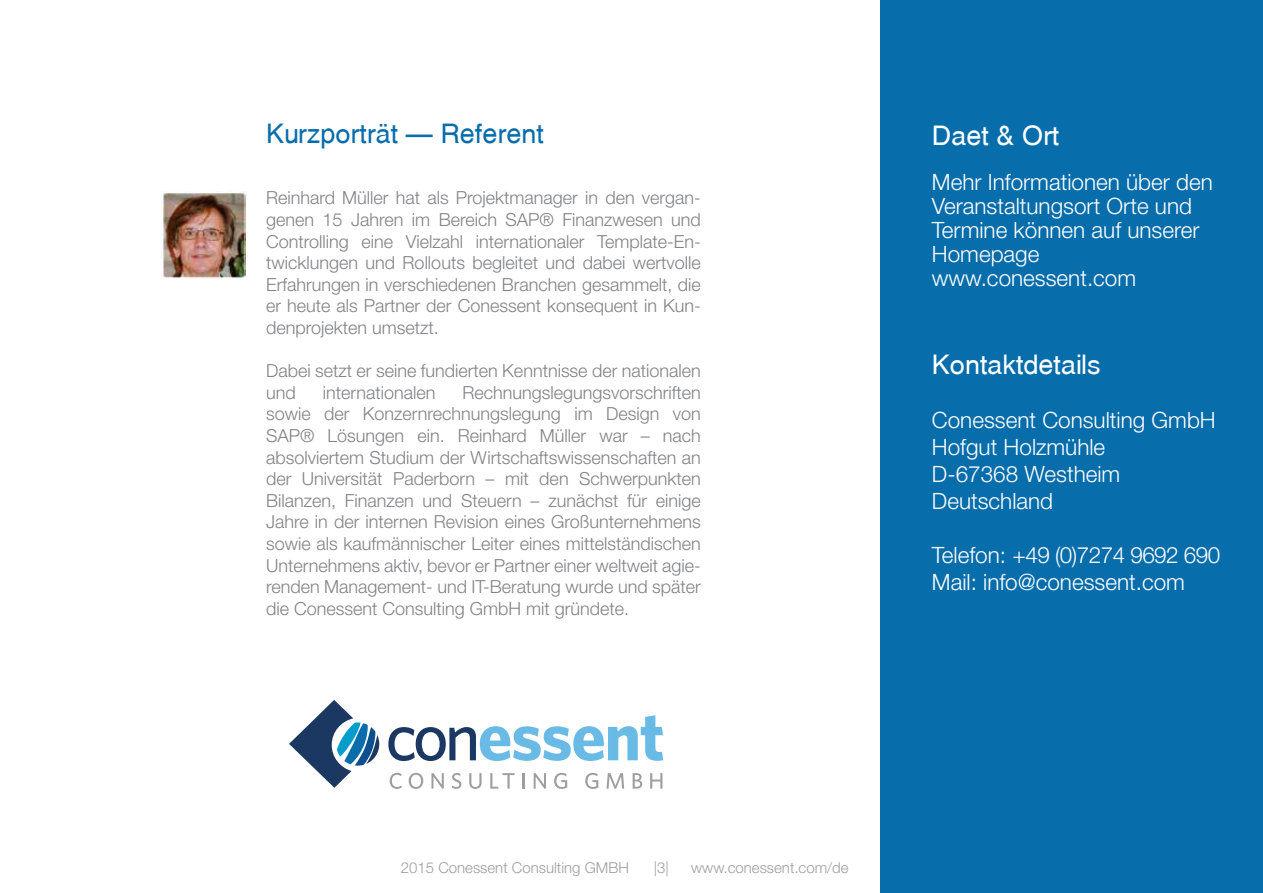
<style>
.page{position:relative;width:1263px;height:893px;background:#fff}
.page>*{position:absolute;margin:0;border:0;box-sizing:border-box;transform-origin:0 0}
.t1{font:27px "Swansea";color:#fff}
.t2{font:27px "Swansea";color:#076dab}
.t3{font:300 22.5px/27px "Helvetica Neue";color:#fff}
.t4{font:300 18px/21.6px "Helvetica Neue";color:#808285;text-align:justify}
.t5{font:300 15px "Helvetica Neue";color:#9c9ea1}
</style>
<div class="page">
<div style="left:881px;top:0;width:382px;height:893px;background:#076dab"></div>
<img style="left:161px;top:191px;width:85px;height:87px">
<svg style="left:388px;top:715px;width:275px;height:46px"></svg>
<svg style="left:390px;top:773px;width:12px;height:16px"></svg>
<svg style="left:409px;top:773px;width:14px;height:16px"></svg>
<svg style="left:431px;top:773px;width:13px;height:16px"></svg>
<svg style="left:452px;top:773px;width:9px;height:16px"></svg>
<svg style="left:469px;top:773px;width:13px;height:16px"></svg>
<svg style="left:490px;top:773px;width:25px;height:16px"></svg>
<hr style="left:522px;top:773px;width:3px;height:16px;background:#9c9ea1">
<svg style="left:534px;top:773px;width:12px;height:16px"></svg>
<svg style="left:554px;top:773px;width:13px;height:16px"></svg>
<svg style="left:585px;top:773px;width:13px;height:16px"></svg>
<svg style="left:606px;top:773px;width:18px;height:16px"></svg>
<svg style="left:633px;top:773px;width:9px;height:16px"></svg>
<svg style="left:650px;top:773px;width:12px;height:16px"></svg>
<svg style="left:289px;top:700px;width:90px;height:88px"></svg>
<h1 class="t2" style="left:266px;top:118px;width:279px">Kurzporträt – Referent</h1>
<p class="t4" style="left:266px;top:186px;width:436px">Reinhard Müller hat als Projektmanager in den vergan&shy;genen 15 Jahren im Bereich SAP® Finanzwesen und Controlling eine Vielzahl internationaler Template-En&shy;twicklungen und Rollouts begleitet und dabei wertvolle Erfahrungen in verschiedenen Branchen gesammelt, die er heute als Partner der Conessent konsequent in Kun&shy;denprojekten umsetzt.</p>
<p class="t4" style="left:266px;top:359px;width:436px">Dabei setzt er seine fundierten Kenntnisse der nationalen und</p>
<p class="t4" style="left:266px;top:380px;width:436px;text-indent:196px">Rechnungslegungsvorschriften sowie der Konzernrechnungslegung im Design von SAP® Lösungen ein. Reinhard Müller war – nach absolviertem Studium der Wirtschaftswissenschaften an der Universität Paderborn – mit den Schwerpunkten Bilanzen, Finanzen und Steuern – zunächst für einige Jahre in der internen Revision eines Großunternehmens sowie als kaufmännischer Leiter eines mittelständischen Unternehmens aktiv, bevor er Partner einer weltweit agie&shy;renden Management- und IT-Beratung wurde und später die Conessent Consulting GmbH mit gründete.</p>
<p class="t4" style="left:323px;top:380px;width:114px">internationalen</p>
<h1 class="t1" style="left:932px;top:119px;width:129px">Daet &amp; Ort</h1>
<p class="t3" style="left:932px;top:169px;width:282px;line-height:24px">Mehr Informationen über den<br>Veranstaltungsort Orte und<br>Termine können auf unserer<br>Homepage www.conessent.com</p>
<h1 class="t1" style="left:932px;top:348px;width:170px">Kontaktdetails</h1>
<p class="t3" style="left:932px;top:405px;width:285px">Conessent Consulting GmbH<br>Hofgut Holzmühle<br>D-67368 Westheim<br>Deutschland</p>
<p class="t3" style="left:932px;top:540px;width:290px">Telefon: +49 (0)7274 9692 690<br>Mail: info@conessent.com</p>
<p class="t5" style="left:401px;top:856px;width:230px">2015 Conessent Consulting GMBH</p>
<p class="t5" style="left:654px;top:856px;width:16px">|3|</p>
<p class="t5" style="left:691px;top:856px;width:159px">www.conessent.com/de</p>
</div>
